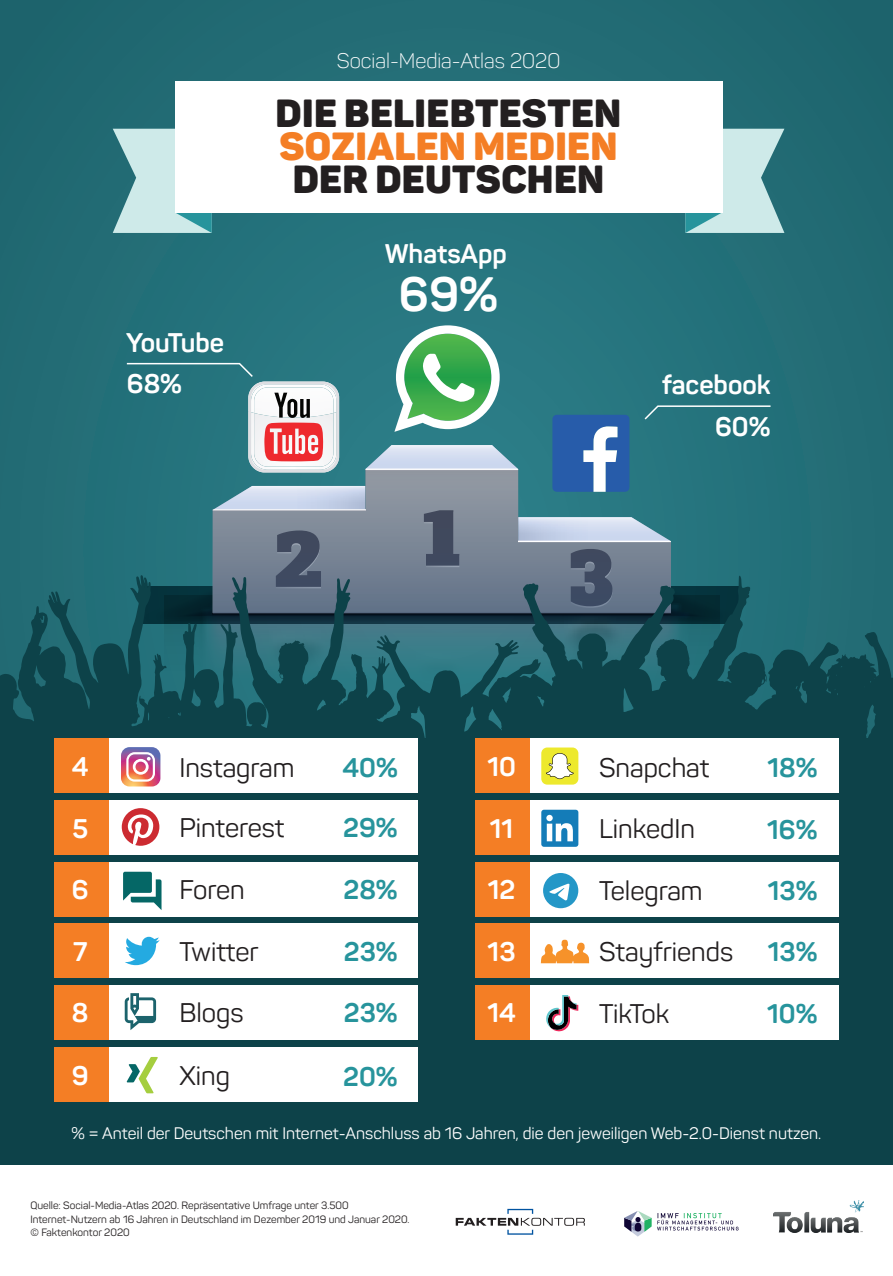
<style>
.page{position:relative;width:893px;height:1276px;background:#fff}
.page>*{position:absolute;margin:0;border:0;box-sizing:border-box;transform-origin:0 0}
.t1{font:700 47.55px "Panton";color:#fff}
.t2{font:900 38.7px "Panton";letter-spacing:.01em;color:#231f20}
.t3{font:900 38.7px "Panton";letter-spacing:.01em;color:#f47e25}
.t4{font:26.55px "Panton";color:#231f20}
.t5{font:700 26.55px "Panton";color:#fff}
.t6{font:700 26.55px "Panton";color:#27949c}
.t7{font:700 26.55px "Panton";letter-spacing:-.04em;color:#fff}
.t8{font:300 20.85px "Panton";color:#fff}
.t9{font:16.5px "Panton";color:#fff}
.t10{font:10.5px/13.5px "Panton";color:#231f20}
</style>
<div class="page">
<div style="left:0;top:0;width:893px;height:1153px;background:#226c75"></div>
<img style="left:773px;top:1200px;width:90px;height:32px">
<svg style="left:624px;top:1211px;width:114px;height:25px"></svg>
<svg style="left:456px;top:1208px;width:129px;height:26px"></svg>
<svg style="left:113px;top:129px;width:99px;height:104px"></svg>
<svg style="left:685px;top:129px;width:99px;height:104px"></svg>
<div style="left:175px;top:81px;width:547px;height:132px;background:#fff"></div>
<div style="left:0;top:737px;width:893px;height:427px;background:#0d4249"></div>
<svg style="left:0;top:591px;width:893px;height:147px;fill:#0d4249"></svg>
<div style="left:109px;top:738px;width:309px;height:55px;background:#fff"></div>
<div style="left:54px;top:738px;width:55px;height:55px;background:#f47e25"></div>
<div style="left:109px;top:800px;width:309px;height:55px;background:#fff"></div>
<div style="left:54px;top:800px;width:55px;height:55px;background:#f47e25"></div>
<div style="left:109px;top:862px;width:309px;height:55px;background:#fff"></div>
<div style="left:54px;top:862px;width:55px;height:55px;background:#f47e25"></div>
<div style="left:109px;top:923px;width:309px;height:55px;background:#fff"></div>
<div style="left:54px;top:923px;width:55px;height:55px;background:#f47e25"></div>
<div style="left:530px;top:738px;width:309px;height:55px;background:#fff"></div>
<div style="left:475px;top:738px;width:55px;height:55px;background:#f47e25"></div>
<div style="left:530px;top:800px;width:309px;height:55px;background:#fff"></div>
<div style="left:475px;top:800px;width:55px;height:55px;background:#f47e25"></div>
<div style="left:530px;top:862px;width:309px;height:55px;background:#fff"></div>
<div style="left:475px;top:862px;width:55px;height:55px;background:#f47e25"></div>
<svg style="left:125px;top:936px;width:35px;height:29px"></svg>
<div style="left:530px;top:923px;width:309px;height:55px;background:#fff"></div>
<div style="left:475px;top:923px;width:55px;height:55px;background:#f47e25"></div>
<div style="left:530px;top:985px;width:309px;height:55px;background:#fff"></div>
<div style="left:475px;top:985px;width:55px;height:55px;background:#f47e25"></div>
<svg style="left:121px;top:747px;width:39px;height:39px"></svg>
<svg style="left:122px;top:808px;width:37px;height:38px"></svg>
<svg style="left:123px;top:871px;width:39px;height:39px"></svg>
<div style="left:109px;top:985px;width:309px;height:55px;background:#fff"></div>
<div style="left:54px;top:985px;width:55px;height:55px;background:#f47e25"></div>
<svg style="left:125px;top:993px;width:31px;height:37px"></svg>
<div style="left:109px;top:1047px;width:309px;height:55px;background:#fff"></div>
<div style="left:54px;top:1047px;width:55px;height:55px;background:#f47e25"></div>
<svg style="left:125px;top:325px;width:647px;height:298px"></svg>
<svg style="left:127px;top:1057px;width:31px;height:36px"></svg>
<svg style="left:541px;top:939px;width:48px;height:24px"></svg>
<div style="left:541px;top:809px;width:37px;height:38px;background:#147cb8;border-radius:3px"></div>
<svg style="left:546px;top:815px;width:27px;height:26px"></svg>
<div style="left:541px;top:747px;width:37px;height:37px;background:#ede92d;border-radius:6px"></div>
<svg style="left:546px;top:753px;width:28px;height:26px"></svg>
<div style="left:543px;top:873px;width:35px;height:35px;background:#2497c7;border-radius:18px"></div>
<svg style="left:549px;top:883px;width:20px;height:18px"></svg>
<svg style="left:546px;top:995px;width:32px;height:36px"></svg>
<h3 class="t8" style="left:337px;top:48px;width:225px">Social-Media-Atlas 2020</h3>
<h2 class="t2" style="left:276px;top:89px;width:347px">DIE BELIEBTESTEN</h2>
<h2 class="t3" style="left:279px;top:122px;width:340px">SOZIALEN MEDIEN</h2>
<h2 class="t2" style="left:293px;top:155px;width:313px">DER DEUTSCHEN</h2>
<h3 class="t5" style="left:385px;top:237px;width:124px">WhatsApp</h3>
<h3 class="t7" style="left:126px;top:326px;width:100px">YouTube</h3>
<h3 class="t5" style="left:127px;top:367px;width:57px">68%</h3>
<h1 class="t1" style="left:399px;top:265px;width:101px">69%</h1>
<h3 class="t5" style="left:662px;top:368px;width:110px">facebook</h3>
<h3 class="t5" style="left:715px;top:410px;width:57px">60%</h3>
<h3 class="t5" style="left:72px;top:750px;width:18px">4</h3>
<h3 class="t5" style="left:72px;top:811px;width:17px">5</h3>
<h3 class="t4" style="left:179px;top:751px;width:117px">Instagram</h3>
<h3 class="t6" style="left:342px;top:751px;width:57px">40%</h3>
<h3 class="t4" style="left:179px;top:811px;width:107px">Pinterest</h3>
<h3 class="t6" style="left:343px;top:811px;width:56px">29%</h3>
<h3 class="t5" style="left:487px;top:750px;width:30px">10</h3>
<h3 class="t5" style="left:490px;top:811px;width:25px">11</h3>
<h3 class="t4" style="left:599px;top:751px;width:112px">Snapchat</h3>
<h3 class="t6" style="left:767px;top:750px;width:52px">18%</h3>
<h3 class="t4" style="left:599px;top:812px;width:98px">LinkedIn</h3>
<h3 class="t6" style="left:767px;top:813px;width:52px">16%</h3>
<h3 class="t5" style="left:72px;top:873px;width:18px">6</h3>
<h3 class="t4" style="left:179px;top:873px;width:67px">Foren</h3>
<h3 class="t6" style="left:343px;top:872px;width:56px">28%</h3>
<h3 class="t5" style="left:488px;top:873px;width:29px">12</h3>
<h3 class="t4" style="left:599px;top:874px;width:105px">Telegram</h3>
<h3 class="t6" style="left:768px;top:873px;width:51px">13%</h3>
<h3 class="t5" style="left:73px;top:935px;width:16px">7</h3>
<h3 class="t4" style="left:179px;top:935px;width:81px">Twitter</h3>
<h3 class="t6" style="left:344px;top:935px;width:55px">23%</h3>
<h3 class="t5" style="left:488px;top:935px;width:29px">13</h3>
<h3 class="t5" style="left:72px;top:996px;width:18px">8</h3>
<h3 class="t4" style="left:179px;top:996px;width:66px">Blogs</h3>
<h3 class="t6" style="left:344px;top:995px;width:55px">23%</h3>
<h3 class="t5" style="left:72px;top:1058px;width:18px">9</h3>
<h3 class="t4" style="left:179px;top:1059px;width:52px">Xing</h3>
<h3 class="t6" style="left:343px;top:1060px;width:56px">20%</h3>
<h3 class="t5" style="left:487px;top:996px;width:30px">14</h3>
<h3 class="t4" style="left:599px;top:935px;width:136px">Stayfriends</h3>
<h3 class="t6" style="left:768px;top:935px;width:51px">13%</h3>
<h3 class="t4" style="left:599px;top:997px;width:72px">TikTok</h3>
<h3 class="t6" style="left:767px;top:997px;width:52px">10%</h3>
<h3 class="t9" style="left:72px;top:1123px;width:751px">% = Anteil der Deutschen mit Internet-Anschluss ab 16 Jahren, die den jeweiligen Web-2.0-Dienst nutzen.</h3>
<p class="t10" style="left:30px;top:1198px;width:381px">Quelle: Social-Media-Atlas 2020. Repräsentative Umfrage unter 3.500<br>Internet-Nutzern ab 16 Jahren in Deutschland im Dezember 2019 und Januar 2020. © Faktenkontor 2020</p>
</div>
